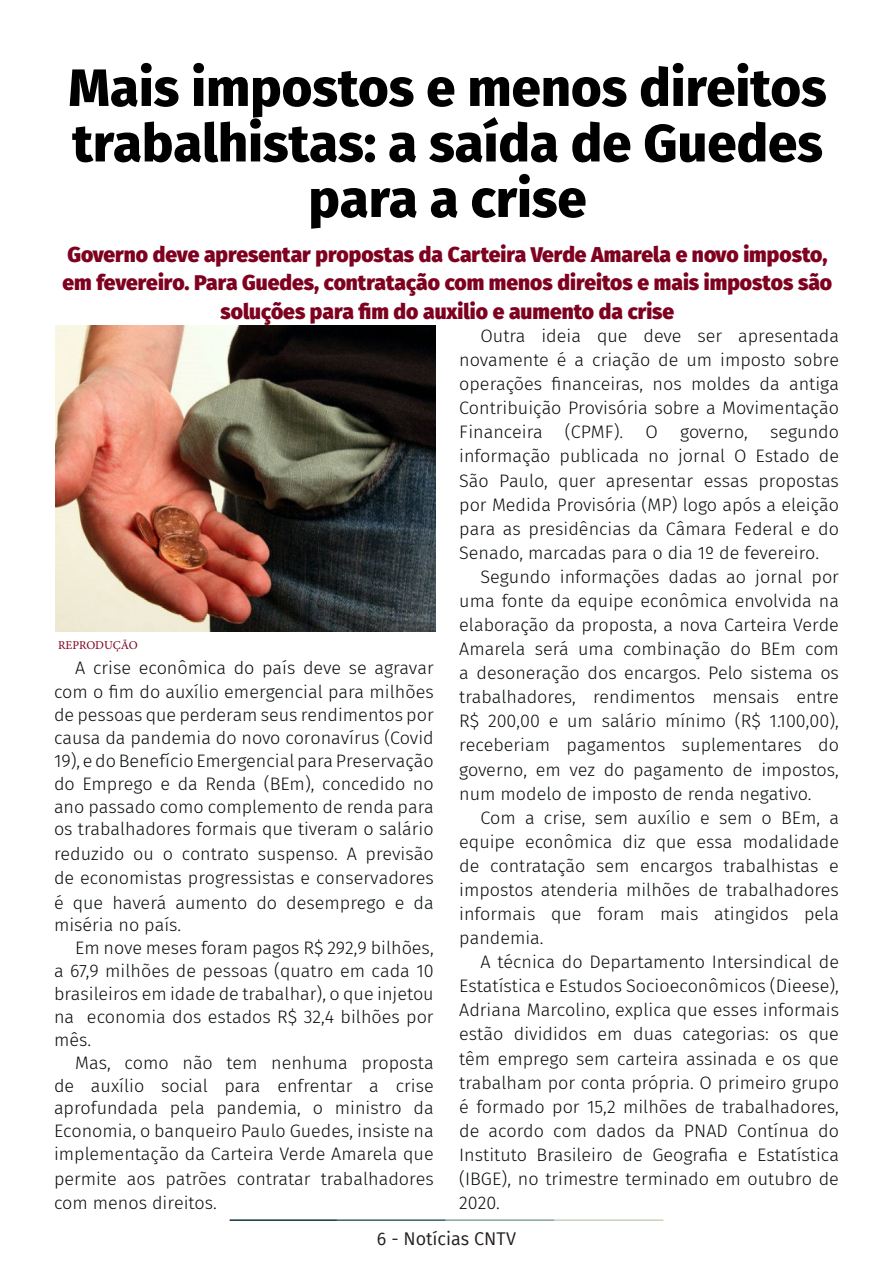
<style>
.page{position:relative;width:893px;height:1263px;background:#fff}
.page>*{position:absolute;margin:0;border:0;box-sizing:border-box;transform-origin:0 0}
.t1{font:800 52.5px/55.5px "Fira Sans";color:#000001;text-align:center}
.t2{font:800 21px/28.5px "Fira Sans";color:#7e0220;text-align:center}
.t3{font:300 18px/24.2px "Fira Sans";color:#080d0b;text-align:justify}
.t4{font:18px "Fira Sans";color:#231f20}
.t5{font:12px "Minion Pro";letter-spacing:-.005em;color:#7e0220}
</style>
<div class="page">
<hr style="left:230px;top:1219px;width:107px;height:2px;background:#0e323f">
<hr style="left:337px;top:1219px;width:109px;height:2px;background:#3a5f6d">
<hr style="left:446px;top:1219px;width:109px;height:2px;background:#87a59a">
<hr style="left:555px;top:1219px;width:108px;height:2px;background:#c6d5b7">
<img style="left:55px;top:325px;width:380px;height:306px">
<p class="t1" style="left:68px;top:56px;width:760px">Mais impostos e menos direitos trabalhistas: a saída de Guedes para a crise</p>
<p class="t2" style="left:62px;top:238px;width:771px">Governo deve apresentar propostas da Carteira Verde Amarela e novo imposto, em fevereiro. Para Guedes, contratação com menos direitos e mais impostos são soluções para fim do auxilio e aumento da crise</p>
<p class="t5" style="left:58px;top:637px;width:81px">REPRODUÇÃO</p>
<p class="t3" style="left:54px;top:656px;width:381px;line-height:23.4px;text-indent:21px">A crise econômica do país deve se agravar com o fim do auxílio emergencial para milhões de pessoas que perderam seus rendimentos por causa da pandemia do novo coronavírus (Covid 19), e do Benefício Emergencial para Preservação do Emprego e da Renda (BEm), concedido no ano passado como complemento de renda para os trabalhadores formais que tiveram o salário reduzido ou o contrato suspenso. A previsão de economistas progressistas e conservadores é que haverá aumento do desemprego e da miséria no país.</p>
<p class="t3" style="left:54px;top:936px;width:381px;line-height:22.8px;text-indent:21px">Em nove meses foram pagos R$ 292,9 bilhões, a 67,9 milhões de pessoas (quatro em cada 10 brasileiros em idade de trabalhar), o que injetou na economia dos estados R$ 32,4 bilhões por mês.</p>
<p class="t3" style="left:54px;top:1051px;width:381px;line-height:23.4px;text-indent:21px">Mas, como não tem nenhuma proposta de auxílio social para enfrentar a crise aprofundada pela pandemia, o ministro da Economia, o banqueiro Paulo Guedes, insiste na implementação da Carteira Verde Amarela que permite aos patrões contratar trabalhadores com menos direitos.</p>
<p class="t3" style="left:459px;top:324px;width:381px;text-indent:21px">Outra ideia que deve ser apresentada novamente é a criação de um imposto sobre operações financeiras, nos moldes da antiga Contribuição Provisória sobre a Movimentação Financeira (CPMF). O governo, segundo informação publicada no jornal O Estado de São Paulo, quer apresentar essas propostas por Medida Provisória (MP) logo após a eleição para as presidências da Câmara Federal e do Senado, marcadas para o dia 1º de fevereiro.</p>
<p class="t3" style="left:459px;top:564px;width:381px;text-indent:21px">Segundo informações dadas ao jornal por uma fonte da equipe econômica envolvida na elaboração da proposta, a nova Carteira Verde Amarela será uma combinação do BEm com a desoneração dos encargos. Pelo sistema os trabalhadores, rendimentos mensais entre R$ 200,00 e um salário mínimo (R$ 1.100,00), receberiam pagamentos suplementares do governo, em vez do pagamento de impostos, num modelo de imposto de renda negativo.</p>
<p class="t3" style="left:459px;top:805px;width:381px;text-indent:21px">Com a crise, sem auxílio e sem o BEm, a equipe econômica diz que essa modalidade de contratação sem encargos trabalhistas e impostos atenderia milhões de trabalhadores informais que foram mais atingidos pela pandemia.</p>
<p class="t3" style="left:459px;top:950px;width:381px;text-indent:21px">A técnica do Departamento Intersindical de Estatística e Estudos Socioeconômicos (Dieese), Adriana Marcolino, explica que esses informais estão divididos em duas categorias: os que têm emprego sem carteira assinada e os que trabalham por conta própria. O primeiro grupo é formado por 15,2 milhões de trabalhadores, de acordo com dados da PNAD Contínua do Instituto Brasileiro de Geografia e Estatística (IBGE), no trimestre terminado em outubro de 2020.</p>
<p class="t4" style="left:377px;top:1225px;width:140px">6 - Notícias CNTV</p>
</div>
